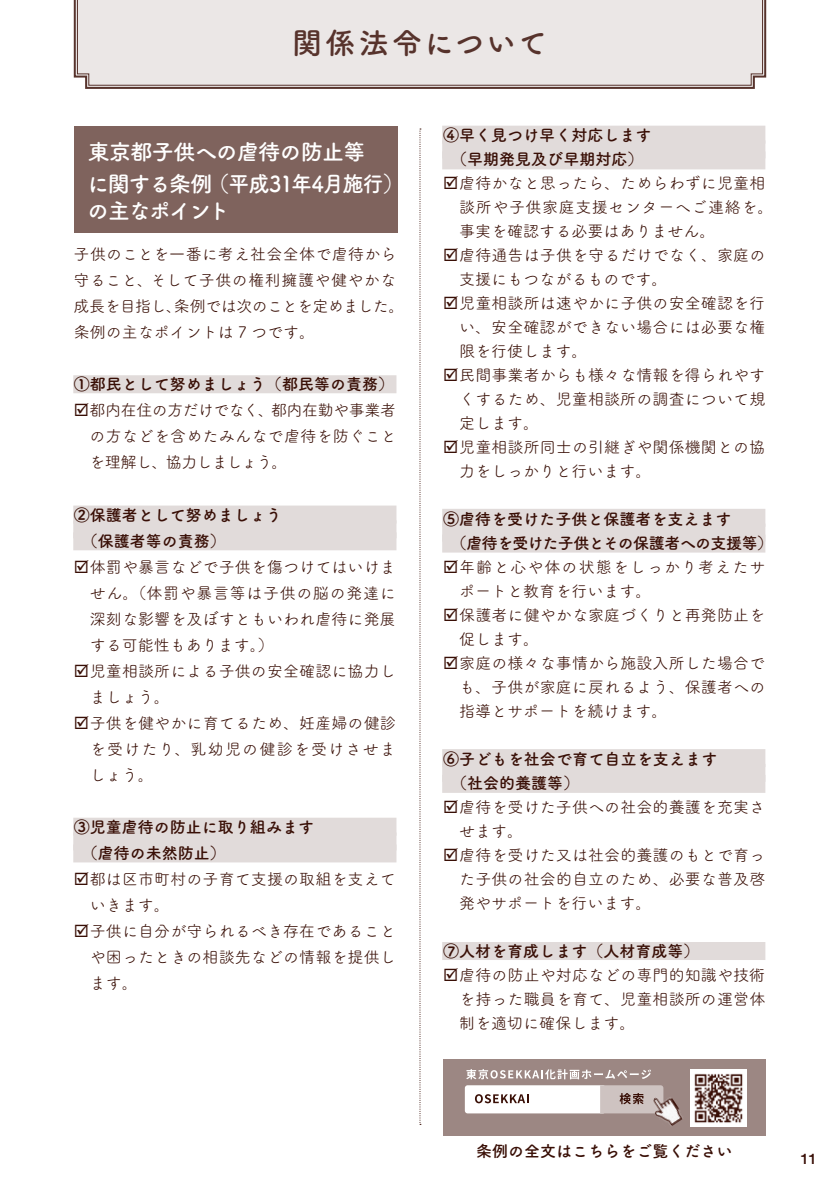
<style>
.page{position:relative;width:840px;height:1191px;background:#fff}
.page>*{position:absolute;margin:0;border:0;box-sizing:border-box;transform-origin:0 0}
.t1{font:700 30px "Tsuku B Rd Gothic";letter-spacing:.06em;color:#57332c}
.t2{font:700 22px/32px "Tsuku A Rd Gothic";letter-spacing:-.04em;color:#fff}
.t3{font:700 22px "Tsuku A Rd Gothic";letter-spacing:-.07em;color:#fff}
.t4{font:16px/24px "Tsuku A Rd Gothic";letter-spacing:.005em;color:#390f06;text-align:justify}
.t5{font:700 16px/26px "Tsuku A Rd Gothic";color:#390f06}
.t6{font:700 16px/24px "Tsuku A Rd Gothic";letter-spacing:-.02em;color:#390f06}
.t7{font:16px/24px "Tsuku A Rd Gothic";letter-spacing:.065em;color:#390f06}
.t8{font:14px "Midashi Go Pro MB31";color:#390f06}
</style>
<div class="page">
<div style="left:442px;top:126px;width:323px;height:18px;background:#e1dbda"></div>
<div style="left:442px;top:151px;width:323px;height:18px;background:#e1dbda"></div>
<div style="left:442px;top:140px;width:323px;height:18px;background:#e1dbda"></div>
<div style="left:442px;top:509px;width:323px;height:18px;background:#e1dbda"></div>
<div style="left:442px;top:534px;width:323px;height:18px;background:#e1dbda"></div>
<div style="left:442px;top:523px;width:323px;height:18px;background:#e1dbda"></div>
<div style="left:442px;top:749px;width:323px;height:18px;background:#e1dbda"></div>
<div style="left:442px;top:775px;width:323px;height:18px;background:#e1dbda"></div>
<div style="left:442px;top:764px;width:323px;height:18px;background:#e1dbda"></div>
<div style="left:442px;top:942px;width:323px;height:18px;background:#e1dbda"></div>
<div style="left:73px;top:817px;width:323px;height:18px;background:#e1dbda"></div>
<div style="left:73px;top:844px;width:323px;height:18px;background:#e1dbda"></div>
<div style="left:73px;top:832px;width:323px;height:18px;background:#e1dbda"></div>
<div style="left:73px;top:375px;width:323px;height:18px;background:#e1dbda"></div>
<div style="left:73px;top:505px;width:323px;height:18px;background:#e1dbda"></div>
<div style="left:73px;top:532px;width:323px;height:18px;background:#e1dbda"></div>
<div style="left:73px;top:520px;width:323px;height:18px;background:#e1dbda"></div>
<div style="left:74px;top:127px;width:323px;height:106px;background:#7f635d"></div>
<svg style="left:419px;top:128px;width:2px;height:996px"></svg>
<svg style="left:73px;top:0;width:693px;height:89px;background:#907974"></svg>
<div style="left:77px;top:0;width:685px;height:86px;background:#ebe7e6"></div>
<div style="left:443px;top:1059px;width:322px;height:77px;background:#9c8783"></div>
<div style="left:464px;top:1085px;width:141px;height:28px;background:#fff;border-radius:3px"></div>
<svg style="left:475px;top:1094px;width:53px;height:9px"></svg>
<svg style="left:599px;top:1085px;width:64px;height:28px"></svg>
<svg style="left:466px;top:1069px;width:184px;height:10px"></svg>
<img style="left:647px;top:1090px;width:36px;height:36px">
<img style="left:690px;top:1069px;width:56px;height:57px">
<h1 class="t1" style="left:292px;top:20px;width:256px">関係法令について</h1>
<h2 class="t2" style="left:87px;top:135px;width:318px">東京都子供への虐待の防止等<br>に関する条例（平成31年4月施行）</h2>
<h2 class="t3" style="left:87px;top:193px;width:144px">の主なポイント</h2>
<p class="t4" style="left:73px;top:240px;width:332px;line-height:26px;text-align:left">子供のことを一番に考え社会全体で虐待から守ること、そして子供の権利擁護や健やかな成長を目指し、条例では次のことを定めました。条例の主なポイントは 7 つです。</p>
<p class="t5" style="left:74px;top:370px;width:321px">①都民として努めましょう（都民等の責務）</p>
<p class="t4" style="left:89px;top:396px;width:308px;line-height:26px;text-indent:-16px">☑都内在住の方だけでなく、都内在勤や事業者の方などを含めたみんなで虐待を防ぐことを理解し、協力しましょう。</p>
<p class="t5" style="left:74px;top:500px;width:209px">②保護者として努めましょう　（保護者等の責務）</p>
<p class="t4" style="left:90px;top:552px;width:307px;line-height:26px;text-indent:-16px">☑体罰や暴言などで子供を傷つけてはいけません。（体罰や暴言等は子供の脳の発達に深刻な影響を及ぼすともいわれ虐待に発展する可能性もあります。）</p>
<p class="t4" style="left:90px;top:656px;width:307px;line-height:26px;text-indent:-16px">☑児童相談所による子供の安全確認に協力しましょう。</p>
<p class="t4" style="left:90px;top:708px;width:307px;line-height:26px;text-indent:-16px">☑子供を健やかに育てるため、妊産婦の健診を受けたり、乳幼児の健診を受けさせましょう。</p>
<p class="t5" style="left:74px;top:812px;width:241px">③児童虐待の防止に取り組みます　（虐待の未然防止）</p>
<p class="t4" style="left:90px;top:864px;width:307px;line-height:26px;text-indent:-16px">☑都は区市町村の子育て支援の取組を支えていきます。</p>
<p class="t4" style="left:90px;top:916px;width:307px;line-height:26px;text-indent:-16px">☑子供に自分が守られるべき存在であることや困ったときの相談先などの情報を提供します。</p>
<p class="t5" style="left:443px;top:122px;width:210px;line-height:24px">④早く見つけ早く対応します　（早期発見及び早期対応）</p>
<p class="t4" style="left:459px;top:170px;width:315px;text-align:left;text-indent:-16px">☑虐待かなと思ったら、ためらわずに児童相談所や子供家庭支援センターへご連絡を。事実を確認する必要はありません。</p>
<p class="t4" style="left:459px;top:242px;width:307px;text-indent:-16px">☑虐待通告は子供を守るだけでなく、家庭の支援にもつながるものです。</p>
<p class="t4" style="left:459px;top:290px;width:307px;text-indent:-16px">☑児童相談所は速やかに子供の安全確認を行い、安全確認ができない場合には必要な権限を行使します。</p>
<p class="t4" style="left:459px;top:362px;width:307px;text-indent:-16px">☑民間事業者からも様々な情報を得られやすくするため、児童相談所の調査について規定します。</p>
<p class="t4" style="left:459px;top:434px;width:307px;text-indent:-16px">☑児童相談所同士の引継ぎや関係機関との協力をしっかりと行います。</p>
<p class="t6" style="left:450px;top:506px;width:324px;text-indent:-8px">⑤虐待を受けた子供と保護者を支えます<br>（虐待を受けた子供とその保護者への支援等）</p>
<p class="t7" style="left:459px;top:554px;width:307px;text-indent:-16px">☑年齢と心や体の状態をしっかり考えたサポートと教育を行います。</p>
<p class="t4" style="left:459px;top:602px;width:307px;text-indent:-16px">☑保護者に健やかな家庭づくりと再発防止を促します。</p>
<p class="t4" style="left:459px;top:650px;width:307px;text-indent:-16px">☑家庭の様々な事情から施設入所した場合でも、子供が家庭に戻れるよう、保護者への指導とサポートを続けます。</p>
<p class="t5" style="left:451px;top:746px;width:315px;line-height:24px;text-indent:-8px">⑥子どもを社会で育て自立を支えます　　　（社会的養護等）</p>
<p class="t4" style="left:459px;top:794px;width:307px;text-indent:-16px">☑虐待を受けた子供への社会的養護を充実させます。</p>
<p class="t4" style="left:459px;top:842px;width:307px;text-indent:-16px">☑虐待を受けた又は社会的養護のもとで育った子供の社会的自立のため、必要な普及啓発やサポートを行います。</p>
<p class="t5" style="left:443px;top:937px;width:258px">⑦人材を育成します（人材育成等）</p>
<p class="t4" style="left:459px;top:962px;width:307px;text-indent:-16px">☑虐待の防止や対応などの専門的知識や技術を持った職員を育て、児童相談所の運営体制を適切に確保します。</p>
<p class="t5" style="left:476px;top:1137px;width:258px">条例の全文はこちらをご覧ください</p>
<p class="t8" style="left:800px;top:1147px;width:17px">11</p>
</div>
